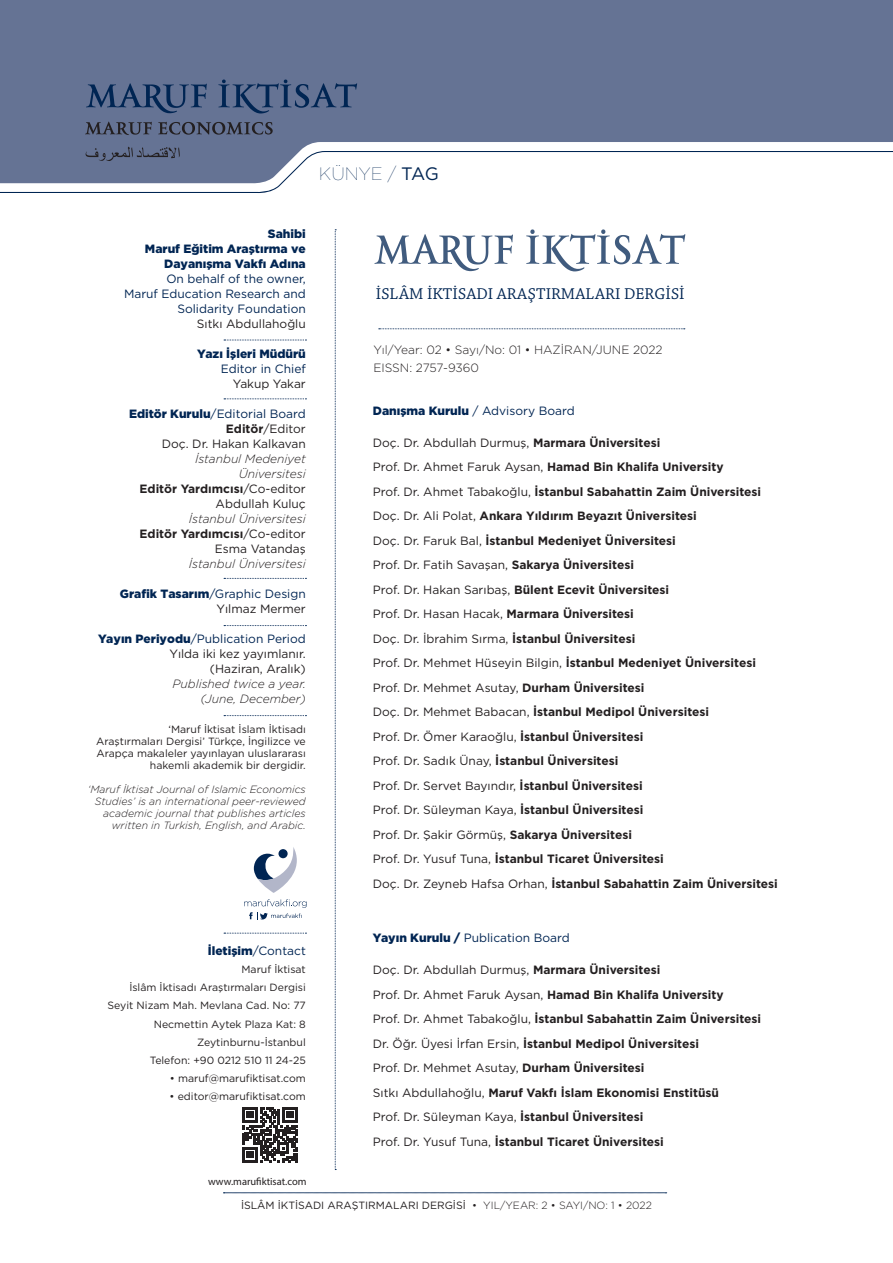
<style>
.page{position:relative;width:893px;height:1263px;background:#fff}
.page>*{position:absolute;margin:0;border:0;box-sizing:border-box;transform-origin:0 0}
.t1{font:18px "Gotham Thin Tr";color:#002553}
.t2{font:16.5px "Chaparral Pro";letter-spacing:.01em;color:#002553}
.t3{font:12px "Gotham Bold Tr";color:#231f20}
.t4{font:12px "Gotham Book Tr";color:#231f20}
.t5{font:12px "Gotham Book Tr";color:#002553}
.t6{font:12px "Gotham Light Italic Tr";color:#231f20}
.t7{font:12px/15px "Gotham Black Tr";color:#002553;text-align:right}
.t8{font:12px "Gotham Light Tr";color:#231f20}
.t9{font:10.5px/12px "Gotham Book Tr";color:#231f20;text-align:right}
.t10{font:10.5px/12px "Gotham Light Italic Tr";color:#231f20;text-align:right}
.t11{font:10.5px "Myriad Pro";color:#231f20}
.s1{font-family:"Gotham Book Tr"}
.s2{font-family:"Gotham Black Tr"}
.s3{font-family:"Gotham Bold Tr"}
.s4{font-family:"Gotham Light Tr"}
</style>
<div class="page">
<div style="left:0;top:0;width:893px;height:146px;background:#657394"></div>
<svg style="left:223px;top:1192px;width:444px;height:1px"></svg>
<svg style="left:86px;top:83px;width:121px;height:30px;background:#4a5e82"></svg>
<svg style="left:218px;top:80px;width:139px;height:33px;background:#4d6185"></svg>
<svg style="left:85px;top:122px;width:67px;height:13px"></svg>
<svg style="left:158px;top:122px;width:115px;height:13px"></svg>
<svg style="left:0;top:146px;width:893px;height:47px"></svg>
<svg style="left:375px;top:234px;width:138px;height:37px"></svg>
<svg style="left:526px;top:229px;width:159px;height:42px"></svg>
<svg style="left:379px;top:328px;width:306px;height:1px"></svg>
<svg style="left:335px;top:229px;width:1px;height:941px"></svg>
<svg style="left:224px;top:398px;width:82px;height:1px"></svg>
<svg style="left:224px;top:340px;width:82px;height:1px"></svg>
<svg style="left:224px;top:578px;width:82px;height:1px"></svg>
<svg style="left:242px;top:1107px;width:56px;height:55px"></svg>
<svg style="left:224px;top:625px;width:82px;height:1px"></svg>
<svg style="left:254px;top:847px;width:43px;height:46px"></svg>
<div style="left:278px;top:849px;width:10px;height:9px;background:#002553;border-radius:50%"></div>
<svg style="left:244px;top:899px;width:63px;height:20px"></svg>
<svg style="left:224px;top:933px;width:82px;height:1px"></svg>
<svg style="left:224px;top:715px;width:82px;height:1px"></svg>
<p class="t1" style="left:319px;top:165px;width:121px">KÜNYE / <span class="s1">TAG</span></p>
<p class="t7" style="left:268px;top:226px;width:39px">Sahibi</p>
<p class="t7" style="left:145px;top:241px;width:162px">Maruf Eğitim Araştırma ve<br>Dayanışma Vakfı Adına</p>
<p class="t5" style="left:166px;top:273px;width:141px">On behalf of the owner,</p>
<p class="t5" style="left:124px;top:288px;width:183px">Maruf Education Research and</p>
<p class="t5" style="left:177px;top:303px;width:130px">Solidarity Foundation</p>
<p class="t4" style="left:197px;top:318px;width:110px">Sıtkı Abdullahoğlu</p>
<p class="t7" style="left:197px;top:346px;width:110px">Yazı İşleri Müdürü</p>
<p class="t5" style="left:221px;top:363px;width:86px">Editor in Chief</p>
<p class="t4" style="left:233px;top:378px;width:74px">Yakup Yakar</p>
<p class="t5" style="left:129px;top:408px;width:178px"><span class="s2">Editör Kurulu</span>/Editorial Board</p>
<p class="t4" style="left:226px;top:423px;width:81px"><span class="s3">Editör</span>/Editor</p>
<p class="t4" style="left:162px;top:438px;width:146px">Doç. Dr. Hakan Kalkavan</p>
<p class="t6" style="left:195px;top:453px;width:112px">İstanbul Medeniyet</p>
<p class="t6" style="left:239px;top:468px;width:69px">Üniversitesi</p>
<p class="t3" style="left:140px;top:482px;width:168px">Editör Yardımcısı<span class="s1">/Co-editor</span></p>
<p class="t4" style="left:216px;top:498px;width:92px">Abdullah Kuluç</p>
<p class="t6" style="left:189px;top:513px;width:118px">İstanbul Üniversitesi</p>
<p class="t3" style="left:140px;top:527px;width:168px">Editör Yardımcısı<span class="s1">/Co-editor</span></p>
<p class="t4" style="left:215px;top:543px;width:93px">Esma Vatandaş</p>
<p class="t6" style="left:189px;top:558px;width:118px">İstanbul Üniversitesi</p>
<p class="t5" style="left:120px;top:588px;width:187px"><span class="s2">Grafik Tasarım</span>/Graphic Design</p>
<p class="t4" style="left:217px;top:603px;width:91px">Yılmaz Mermer</p>
<p class="t5" style="left:98px;top:633px;width:209px"><span class="s2">Yayın Periyodu</span>/Publication Period</p>
<p class="t4" style="left:169px;top:648px;width:138px">Yılda iki kez yayımlanır.</p>
<p class="t4" style="left:210px;top:663px;width:97px">(Haziran, Aralık)</p>
<p class="t6" style="left:173px;top:678px;width:135px">Published twice a year.</p>
<p class="t6" style="left:200px;top:693px;width:107px">(June, December)</p>
<p class="t9" style="left:96px;top:724px;width:211px">‘Maruf İktisat İslam İktisadı<br>Araştırmaları Dergisi’ Türkçe, İngilizce ve Arapça makaleler yayınlayan uluslararası hakemli akademik bir dergidir.</p>
<p class="t10" style="left:88px;top:784px;width:219px">‘Maruf İktisat Journal of Islamic Economics Studies’ is an international peer-reviewed academic journal that publishes articles written in Turkish, English, and Arabic.</p>
<p class="t7" style="left:208px;top:943px;width:100px">İletişim<span class="s1">/Contact</span></p>
<p class="t9" style="left:129px;top:961px;width:178px;line-height:18px">Maruf İktisat<br>İslâm İktisadı Araştırmaları Dergisi</p>
<p class="t9" style="left:108px;top:997px;width:200px;line-height:18px">Seyit Nizam Mah. Mevlana Cad. No: 77<br>Necmettin Aytek Plaza Kat: 8<br>Zeytinburnu-İstanbul</p>
<p class="t9" style="left:150px;top:1054px;width:157px">Telefon: +90 0212 510 11 24-25</p>
<p class="t9" style="left:170px;top:1072px;width:137px">• maruf@marufiktisat.com</p>
<p class="t9" style="left:170px;top:1090px;width:138px">• editor@marufiktisat.com</p>
<p class="t11" style="left:208px;top:1175px;width:100px">www.marufiktisat.com</p>
<p class="t2" style="left:376px;top:285px;width:310px">İSLÂM İKTİSADI ARAŞTIRMALARI DERGİSİ</p>
<p class="t8" style="left:373px;top:343px;width:291px">Yıl/Year: 02 • Sayı/No: 01 • HAZİRAN/JUNE 2022</p>
<p class="t8" style="left:373px;top:361px;width:107px">EISSN: 2757-9360</p>
<p class="t5" style="left:373px;top:404px;width:203px"><span class="s2">Danışma Kurulu</span> / Advisory Board</p>
<p class="t4" style="left:373px;top:436px;width:289px">Doç. Dr. Abdullah Durmuş, <span class="s3">Marmara Üniversitesi</span></p>
<p class="t3" style="left:373px;top:460px;width:352px"><span class="s1">Prof. Dr. Ahmet Faruk Aysan,</span> Hamad Bin Khalifa University</p>
<p class="t3" style="left:373px;top:484px;width:390px"><span class="s1">Prof. Dr. Ahmet Tabakoğlu,</span> İstanbul Sabahattin Zaim Üniversitesi</p>
<p class="t3" style="left:373px;top:509px;width:325px"><span class="s1">Doç. Dr. Ali Polat,</span> Ankara Yıldırım Beyazıt Üniversitesi</p>
<p class="t3" style="left:373px;top:534px;width:304px"><span class="s1">Doç. Dr. Faruk Bal,</span> İstanbul Medeniyet Üniversitesi</p>
<p class="t4" style="left:373px;top:558px;width:263px">Prof. Dr. Fatih Savaşan, <span class="s3">Sakarya Üniversitesi</span></p>
<p class="t3" style="left:373px;top:583px;width:298px"><span class="s1">Prof. Dr. Hakan Sarıbaş,</span> Bülent Ecevit Üniversitesi</p>
<p class="t4" style="left:373px;top:607px;width:262px">Prof. Dr. Hasan Hacak, <span class="s3">Marmara Üniversitesi</span></p>
<p class="t4" style="left:373px;top:632px;width:264px">Doç. Dr. İbrahim Sırma, <span class="s3">İstanbul Üniversitesi</span></p>
<p class="t3" style="left:373px;top:656px;width:385px"><span class="s1">Prof. Dr. Mehmet Hüseyin Bilgin,</span> İstanbul Medeniyet Üniversitesi</p>
<p class="t4" style="left:373px;top:681px;width:273px">Prof. Dr. Mehmet Asutay, <span class="s3">Durham Üniversitesi</span></p>
<p class="t3" style="left:373px;top:705px;width:338px"><span class="s1">Doç. Dr. Mehmet Babacan,</span> İstanbul Medipol Üniversitesi</p>
<p class="t4" style="left:373px;top:730px;width:272px">Prof. Dr. Ömer Karaoğlu, <span class="s3">İstanbul Üniversitesi</span></p>
<p class="t3" style="left:373px;top:754px;width:247px"><span class="s1">Prof. Dr. Sadık Ünay,</span> İstanbul Üniversitesi</p>
<p class="t4" style="left:373px;top:779px;width:271px">Prof. Dr. Servet Bayındır, <span class="s3">İstanbul Üniversitesi</span></p>
<p class="t4" style="left:373px;top:803px;width:272px">Prof. Dr. Süleyman Kaya, <span class="s3">İstanbul Üniversitesi</span></p>
<p class="t4" style="left:373px;top:828px;width:261px">Prof. Dr. Şakir Görmüş, <span class="s3">Sakarya Üniversitesi</span></p>
<p class="t3" style="left:373px;top:852px;width:293px"><span class="s1">Prof. Dr. Yusuf Tuna,</span> İstanbul Ticaret Üniversitesi</p>
<p class="t3" style="left:373px;top:877px;width:407px"><span class="s1">Doç. Dr. Zeyneb Hafsa Orhan,</span> İstanbul Sabahattin Zaim Üniversitesi</p>
<p class="t5" style="left:373px;top:931px;width:198px"><span class="s2">Yayın Kurulu /</span> Publication Board</p>
<p class="t4" style="left:373px;top:963px;width:289px">Doç. Dr. Abdullah Durmuş, <span class="s3">Marmara Üniversitesi</span></p>
<p class="t3" style="left:373px;top:988px;width:352px"><span class="s1">Prof. Dr. Ahmet Faruk Aysan,</span> Hamad Bin Khalifa University</p>
<p class="t3" style="left:373px;top:1012px;width:390px"><span class="s1">Prof. Dr. Ahmet Tabakoğlu,</span> İstanbul Sabahattin Zaim Üniversitesi</p>
<p class="t3" style="left:373px;top:1037px;width:328px"><span class="s1">Dr. Öğr. Üyesi İrfan Ersin,</span> İstanbul Medipol Üniversitesi</p>
<p class="t4" style="left:373px;top:1061px;width:273px">Prof. Dr. Mehmet Asutay, <span class="s3">Durham Üniversitesi</span></p>
<p class="t3" style="left:373px;top:1086px;width:348px"><span class="s1">Sıtkı Abdullahoğlu,</span> Maruf Vakfı İslam Ekonomisi Enstitüsü</p>
<p class="t4" style="left:373px;top:1110px;width:272px">Prof. Dr. Süleyman Kaya, <span class="s3">İstanbul Üniversitesi</span></p>
<p class="t3" style="left:373px;top:1135px;width:293px"><span class="s1">Prof. Dr. Yusuf Tuna,</span> İstanbul Ticaret Üniversitesi</p>
<p class="t9" style="left:241px;top:1199px;width:412px">İSLÂM İKTİSADI ARAŞTIRMALARI DERGİSİ <span class="s4">• YIL/YEAR: 2 • SAYI/NO: 1 • 2022</span></p>
</div>
